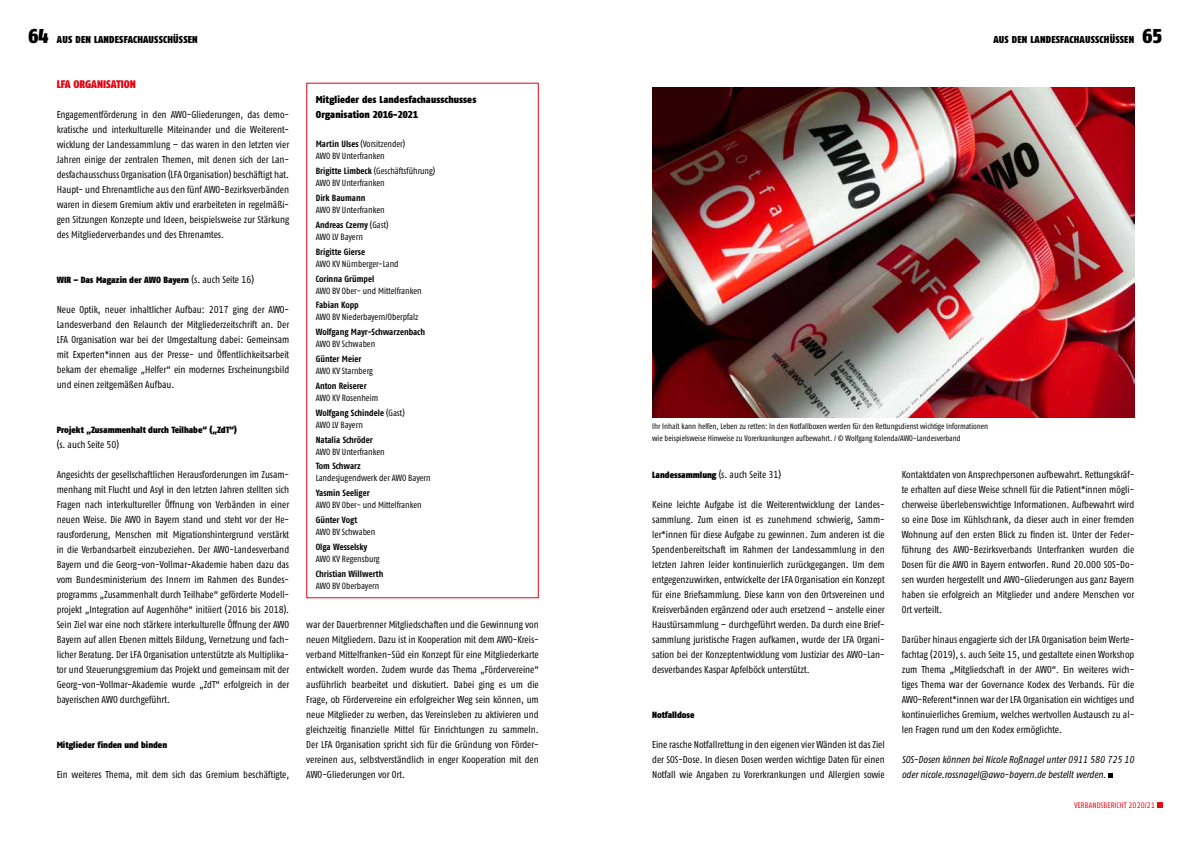
<style>
.page{position:relative;width:1191px;height:842px;background:#fff}
.page>*{position:absolute;margin:0;border:0;box-sizing:border-box;transform-origin:0 0}
.t1{font:20px "Fago Co Black Tf";color:#000}
.t2{font:900 11px "Fago Co Tf";color:#e30613}
.t3{font:10px/15px "Fago Co Regular Tf";color:#000;text-align:justify}
.t4{font:italic 10px/15px "Fago Co Regular Tf";color:#000}
.t5{font:900 10px/15px "Fago Co Tf";letter-spacing:.01em;color:#000}
.t6{font:10px "Fago Co Black Tf";letter-spacing:.02em;color:#000}
.t7{font:9px/12px "Fago Co Regular Tf";color:#000}
.t8{font:700 9px "Fago Co Tf";color:#000}
.t9{font:900 9px "Fago Co Tf";color:#000}
.t10{font:8px/12px "Fago Co Regular Tf";color:#000}
.t11{font:8px "Fago Co Regular Tf";letter-spacing:.01em;color:#e30613}
.s1{font-family:"Fago Co Regular Tf";font-weight:400;font-size:10px}
.s2{font-family:"Fago Co Tf";font-weight:700}
.s3{font-family:"Fago Co Regular Tf";font-weight:400}
.s4{font-family:"Fago Co Tf";font-weight:900;font-size:9px}
.s5{font-style:normal}
</style>
<div class="page">
<svg style="left:1157px;top:802px;width:5px;height:6px"></svg>
<div style="left:306px;top:83px;width:233px;height:515px;border:1px solid #e30613"></div>
<img style="left:652px;top:88px;width:482px;height:330px">
<svg style="left:1108px;top:773px;width:4px;height:5px"></svg>
<h1 class="t1" style="left:28px;top:23px;width:21px">64</h1>
<h1 class="t1" style="left:1142px;top:23px;width:21px">65</h1>
<p class="t6" style="left:57px;top:33px;width:142px">AUS DEN LANDESFACHAUSSCHÜSSEN</p>
<p class="t6" style="left:993px;top:33px;width:142px">AUS DEN LANDESFACHAUSSCHÜSSEN</p>
<p class="t2" style="left:57px;top:77px;width:81px">LFA ORGANISATION</p>
<p class="t3" style="left:57px;top:106px;width:234px">Engagementförderung in den AWO-Gliederungen, das demo&shy;kratische und interkulturelle Miteinander und die Weiterent&shy;wicklung der Landessammlung – das waren in den letzten vier Jahren einige der zentralen Themen, mit denen sich der Lan&shy;desfachausschuss Organisation (LFA Organisation) beschäftigt hat.<br>Haupt- und Ehrenamtliche aus den fünf AWO-Bezirksverbänden waren in diesem Gremium aktiv und erarbeiteten in regelmäßi&shy;gen Sitzungen Konzepte und Ideen, beispielsweise zur Stärkung des Mitgliederverbandes und des Ehrenamtes.</p>
<p class="t9" style="left:57px;top:274px;width:199px">WIR – Das Magazin der AWO Bayern <span class="s1">(s. auch Seite 16)</span></p>
<p class="t3" style="left:57px;top:301px;width:234px">Neue Optik, neuer inhaltlicher Aufbau: 2017 ging der AWO-Landesverband den Relaunch der Mitgliederzeitschrift an. Der LFA Organisation war bei der Umgestaltung dabei: Gemeinsam mit Experten*innen aus der Presse- und Öffentlichkeitsarbeit bekam der ehemalige „Helfer“ ein modernes Erscheinungsbild und einen zeitgemäßen Aufbau.</p>
<p class="t9" style="left:57px;top:424px;width:182px">Projekt „Zusammenhalt durch Teilhabe“ („ZdT“)</p>
<p class="t3" style="left:57px;top:436px;width:64px">(s. auch Seite 50)</p>
<p class="t3" style="left:57px;top:466px;width:234px">Angesichts der gesellschaftlichen Herausforderungen im Zusam&shy;menhang mit Flucht und Asyl in den letzten Jahren stellten sich Fragen nach interkultureller Öffnung von Verbänden in einer neuen Weise. Die AWO in Bayern stand und steht vor der He&shy;rausforderung, Menschen mit Migrationshintergrund verstärkt in die Verbandsarbeit einzubeziehen. Der AWO-Landesverband Bayern und die Georg-von-Vollmar-Akademie haben dazu das vom Bundesministerium des Innern im Rahmen des Bundes&shy;programms „Zusammenhalt durch Teilhabe“ geförderte Modell&shy;projekt „Integration auf Augenhöhe“ initiiert (2016 bis 2018).<br>Sein Ziel war eine noch stärkere interkulturelle Öffnung der AWO Bayern auf allen Ebenen mittels Bildung, Vernetzung und fach&shy;licher Beratung. Der LFA Organisation unterstützte als Multiplika&shy;tor und Steuerungsgremium das Projekt und gemeinsam mit der Georg-von-Vollmar-Akademie wurde „ZdT“ erfolgreich in der bayerischen AWO durchgeführt.</p>
<p class="t9" style="left:57px;top:739px;width:112px">Mitglieder finden und binden</p>
<p class="t3" style="left:57px;top:766px;width:234px">Ein weiteres Thema, mit dem sich das Gremium beschäftigte,</p>
<p class="t5" style="left:316px;top:91px;width:162px">Mitglieder des Landesfachausschusses<br>Organisation 2016-2021</p>
<p class="t7" style="left:316px;top:138px;width:91px"><span class="s2">Martin Ulses</span> (Vorsitzender)<br>AWO BV Unterfranken</p>
<p class="t7" style="left:316px;top:165px;width:121px"><span class="s2">Brigitte Limbeck</span> (Geschäftsführung)<br>AWO BV Unterfranken</p>
<p class="t8" style="left:316px;top:193px;width:51px">Dirk Baumann</p>
<p class="t7" style="left:316px;top:204px;width:70px">AWO BV Unterfranken</p>
<p class="t8" style="left:316px;top:219px;width:74px">Andreas Czerny <span class="s3">(Gast)</span></p>
<p class="t7" style="left:316px;top:231px;width:49px">AWO LV Bayern</p>
<p class="t8" style="left:316px;top:246px;width:51px">Brigitte Gierse</p>
<p class="t7" style="left:316px;top:257px;width:84px">AWO KV Nürnberger-Land</p>
<p class="t8" style="left:316px;top:273px;width:60px">Corinna Grümpel</p>
<p class="t7" style="left:316px;top:284px;width:107px">AWO BV Ober- und Mittelfranken</p>
<p class="t8" style="left:316px;top:300px;width:45px">Fabian Kopp</p>
<p class="t7" style="left:316px;top:311px;width:104px">AWO BV Niederbayern/Oberpfalz</p>
<p class="t8" style="left:316px;top:327px;width:111px">Wolfgang Mayr-Schwarzenbach</p>
<p class="t7" style="left:316px;top:338px;width:61px">AWO BV Schwaben</p>
<p class="t8" style="left:316px;top:354px;width:47px">Günter Meier</p>
<p class="t7" style="left:316px;top:365px;width:59px">AWO KV Starnberg</p>
<p class="t8" style="left:316px;top:380px;width:52px">Anton Reiserer</p>
<p class="t7" style="left:316px;top:392px;width:64px">AWO KV Rosenheim</p>
<p class="t8" style="left:316px;top:407px;width:90px">Wolfgang Schindele <span class="s3">(Gast)</span></p>
<p class="t7" style="left:316px;top:418px;width:49px">AWO LV Bayern</p>
<p class="t8" style="left:316px;top:434px;width:58px">Natalia Schröder</p>
<p class="t7" style="left:316px;top:445px;width:70px">AWO BV Unterfranken</p>
<p class="t8" style="left:316px;top:461px;width:47px">Tom Schwarz</p>
<p class="t7" style="left:316px;top:472px;width:116px">Landesjugendwerk der AWO Bayern</p>
<p class="t8" style="left:316px;top:488px;width:55px">Yasmin Seeliger</p>
<p class="t7" style="left:316px;top:499px;width:107px">AWO BV Ober- und Mittelfranken</p>
<p class="t8" style="left:316px;top:515px;width:43px">Günter Vogt</p>
<p class="t7" style="left:316px;top:526px;width:61px">AWO BV Schwaben</p>
<p class="t8" style="left:316px;top:541px;width:53px">Olga Wesselsky</p>
<p class="t7" style="left:316px;top:553px;width:65px">AWO KV Regensburg</p>
<p class="t8" style="left:316px;top:568px;width:69px">Christian Willwerth</p>
<p class="t7" style="left:316px;top:579px;width:65px">AWO BV Oberbayern</p>
<p class="t10" style="left:652px;top:420px;width:337px">Ihr Inhalt kann helfen, Leben zu retten: In den Notfallboxen werden für den Rettungsdienst wichtige Informationen wie beispielsweise Hinweise zu Vorerkrankungen aufbewahrt. / © Wolfgang Kolenda/AWO-Landesverband</p>
<p class="t3" style="left:652px;top:466px;width:130px"><span class="s4">Landessammlung</span> (s. auch Seite 31)</p>
<p class="t3" style="left:652px;top:496px;width:234px">Keine leichte Aufgabe ist die Weiterentwicklung der Landes&shy;sammlung. Zum einen ist es zunehmend schwierig, Samm&shy;ler*innen für diese Aufgabe zu gewinnen. Zum anderen ist die Spendenbereitschaft im Rahmen der Landessammlung in den letzten Jahren leider kontinuierlich zurückgegangen. Um dem entgegenzuwirken, entwickelte der LFA Organisation ein Konzept für eine Briefsammlung. Diese kann von den Ortsvereinen und Kreisverbänden ergänzend oder auch ersetzend – anstelle einer Haustürsammlung – durchgeführt werden. Da durch eine Brief&shy;sammlung juristische Fragen aufkamen, wurde der LFA Organi&shy;sation bei der Konzeptentwicklung vom Justiziar des AWO-Lan&shy;desverbandes Kaspar Apfelböck unterstützt.</p>
<p class="t9" style="left:652px;top:709px;width:44px">Notfalldose</p>
<p class="t3" style="left:652px;top:736px;width:234px">Eine rasche Notfallrettung in den eigenen vier Wänden ist das Ziel der SOS-Dose. In diesen Dosen werden wichtige Daten für einen Notfall wie Angaben zu Vorerkrankungen und Allergien sowie</p>
<p class="t3" style="left:901px;top:466px;width:234px">Kontaktdaten von Ansprechpersonen aufbewahrt. Rettungskräf&shy;te erhalten auf diese Weise schnell für die Patient*innen mögli&shy;cherweise überlebenswichtige Informationen. Aufbewahrt wird so eine Dose im Kühlschrank, da dieser auch in einer fremden Wohnung auf den ersten Blick zu finden ist. Unter der Feder&shy;führung des AWO-Bezirksverbands Unterfranken wurden die Dosen für die AWO in Bayern entworfen. Rund 20.000 SOS-Do&shy;sen wurden hergestellt und AWO-Gliederungen aus ganz Bayern haben sie erfolgreich an Mitglieder und andere Menschen vor Ort verteilt.</p>
<p class="t3" style="left:901px;top:631px;width:234px">Darüber hinaus engagierte sich der LFA Organisation beim Werte&shy;fachtag (2019), s. auch Seite 15, und gestaltete einen Workshop zum Thema „Mitgliedschaft in der AWO“. Ein weiteres wich&shy;tiges Thema war der Governance Kodex des Verbands. Für die AWO-Referent*innen war der LFA Organisation ein wichtiges und kontinuierliches Gremium, welches wertvollen Austausch zu al&shy;len Fragen rund um den Kodex ermöglichte.</p>
<p class="t4" style="left:901px;top:751px;width:234px">SOS-Dosen können bei Nicole Roßnagel unter 0911 580 725 10 oder nicole.rossnagel@awo-bayern.de bestellt werden<span class="s5">.</span></p>
<p class="t3" style="left:306px;top:616px;width:234px">war der Dauerbrenner Mitgliedschaften und die Gewinnung von neuen Mitgliedern. Dazu ist in Kooperation mit dem AWO-Kreis&shy;verband Mittelfranken-Süd ein Konzept für eine Mitgliederkarte entwickelt worden. Zudem wurde das Thema „Fördervereine“ ausführlich bearbeitet und diskutiert. Dabei ging es um die Frage, ob Fördervereine ein erfolgreicher Weg sein können, um neue Mitglieder zu werben, das Vereinsleben zu aktivieren und gleichzeitig finanzielle Mittel für Einrichtungen zu sammeln.<br>Der LFA Organisation spricht sich für die Gründung von Förder&shy;vereinen aus, selbstverständlich in enger Kooperation mit den AWO-Gliederungen vor Ort.</p>
<p class="t11" style="left:1074px;top:800px;width:82px">VERBANDSBERICHT 2020/21</p>
</div>
